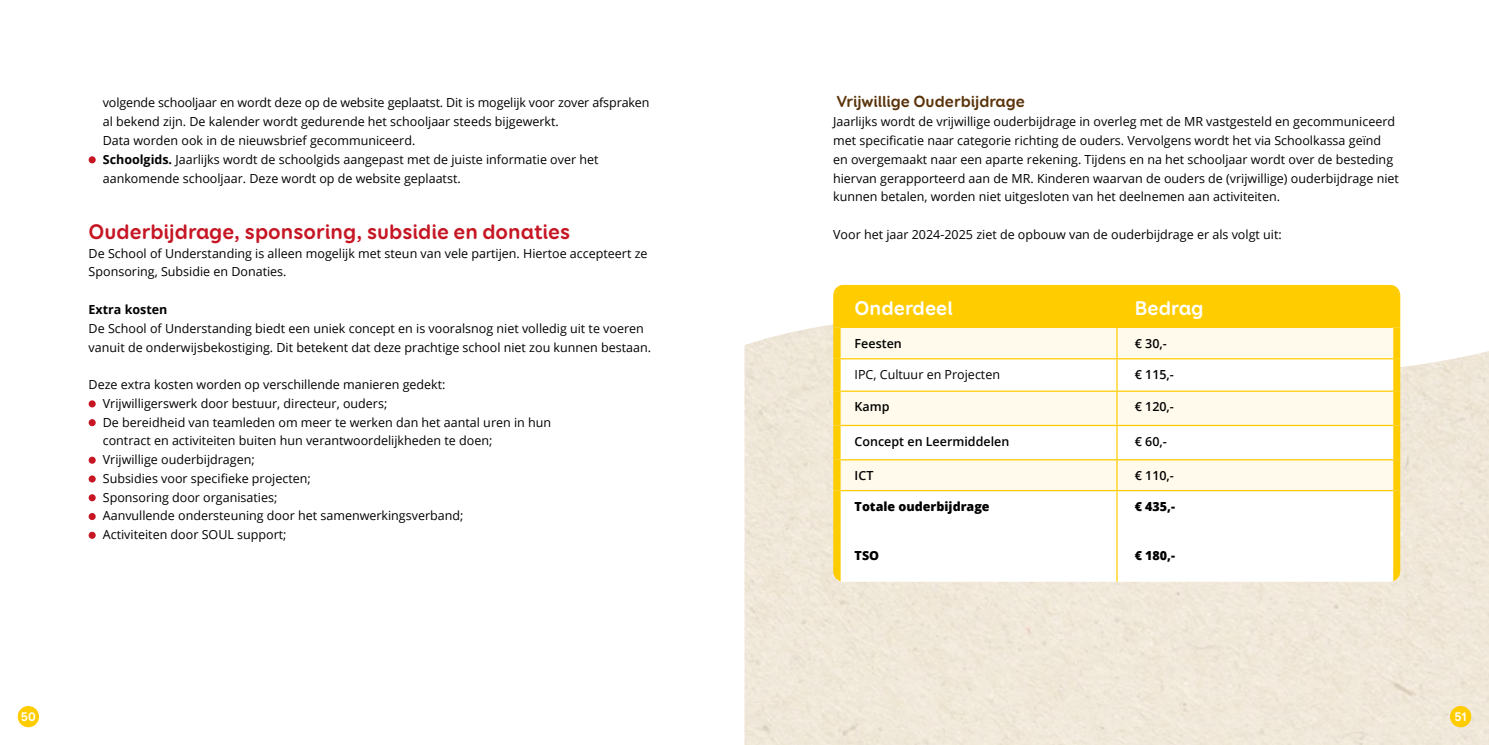
<style>
.page{position:relative;width:1489px;height:745px;background:#fff}
.page>*{position:absolute;margin:0;border:0;box-sizing:border-box;transform-origin:0 0}
.t1{font:700 21.25px "Booster Next FY";color:#c61624}
.t2{font:700 20px "Booster Next FY";color:#fff}
.t3{font:700 16.25px "Booster Next FY";color:#5b340b}
.t4{font:12.5px/18.8px "Open Sans";color:#000}
.t5{font:600 12.5px "Open Sans";color:#000}
.t6{font:800 12.5px "Open Sans";color:#000}
.t7{font:700 12.5px "Open Sans";color:#000}
.t8{font:700 12.5px "Booster Next FY";color:#fff}
.s1{font-weight:700}
</style>
<div class="page">
<div style="left:744px;top:317px;width:744px;height:427px;background:#f0e8d9"></div>
<div style="left:840px;top:292px;width:553px;height:34px;background:#fc0"></div>
<div style="left:840px;top:328px;width:553px;height:161px;background:#fffaec"></div>
<svg style="left:840px;top:359px;width:553px;height:100px"></svg>
<svg style="left:840px;top:491px;width:553px;height:90px"></svg>
<hr style="left:840px;top:326px;width:276px;height:2px;background:#fc0">
<hr style="left:1116px;top:326px;width:277px;height:2px;background:#fc0">
<hr style="left:840px;top:358px;width:276px;height:1px;background:#fc0">
<hr style="left:1116px;top:358px;width:277px;height:1px;background:#fc0">
<hr style="left:840px;top:390px;width:276px;height:1px;background:#fc0">
<hr style="left:1116px;top:390px;width:277px;height:1px;background:#fc0">
<hr style="left:840px;top:424px;width:276px;height:2px;background:#fc0">
<hr style="left:1116px;top:424px;width:277px;height:2px;background:#fc0">
<hr style="left:840px;top:459px;width:276px;height:1px;background:#fc0">
<hr style="left:1116px;top:459px;width:277px;height:1px;background:#fc0">
<hr style="left:840px;top:489px;width:276px;height:2px;background:#fc0">
<hr style="left:1116px;top:489px;width:277px;height:2px;background:#fc0">
<div style="left:833px;top:284px;width:283px;height:8px;background:#fc0"></div>
<div style="left:833px;top:292px;width:7px;height:35px;background:#fc0"></div>
<div style="left:1116px;top:284px;width:284px;height:8px;background:#fc0"></div>
<div style="left:1393px;top:292px;width:7px;height:35px;background:#fc0"></div>
<div style="left:833px;top:327px;width:7px;height:31px;background:#fc0"></div>
<div style="left:1393px;top:327px;width:7px;height:31px;background:#fc0"></div>
<div style="left:833px;top:358px;width:7px;height:33px;background:#fc0"></div>
<div style="left:1393px;top:358px;width:7px;height:33px;background:#fc0"></div>
<div style="left:833px;top:391px;width:7px;height:34px;background:#fc0"></div>
<div style="left:1393px;top:391px;width:7px;height:34px;background:#fc0"></div>
<div style="left:833px;top:425px;width:7px;height:34px;background:#fc0"></div>
<div style="left:1393px;top:425px;width:7px;height:34px;background:#fc0"></div>
<div style="left:833px;top:459px;width:7px;height:31px;background:#fc0"></div>
<div style="left:1393px;top:459px;width:7px;height:31px;background:#fc0"></div>
<div style="left:833px;top:490px;width:7px;height:91px;background:#fc0"></div>
<div style="left:1393px;top:490px;width:7px;height:91px;background:#fc0"></div>
<hr style="left:1116px;top:292px;width:1px;height:34px;background:#fc0">
<hr style="left:1116px;top:328px;width:1px;height:30px;background:#fc0">
<hr style="left:1116px;top:359px;width:1px;height:31px;background:#fc0">
<hr style="left:1116px;top:391px;width:1px;height:33px;background:#fc0">
<hr style="left:1116px;top:426px;width:1px;height:33px;background:#fc0">
<svg style="left:1116px;top:460px;width:1px;height:29px"></svg>
<hr style="left:1116px;top:491px;width:1px;height:90px;background:#fc0">
<div style="left:89px;top:156px;width:7px;height:7px;background:#c61624;border-radius:50%"></div>
<div style="left:89px;top:400px;width:7px;height:7px;background:#c61624;border-radius:50%"></div>
<div style="left:89px;top:419px;width:7px;height:7px;background:#c61624;border-radius:50%"></div>
<div style="left:89px;top:456px;width:7px;height:7px;background:#c61624;border-radius:50%"></div>
<div style="left:89px;top:475px;width:7px;height:7px;background:#c61624;border-radius:50%"></div>
<div style="left:89px;top:494px;width:7px;height:7px;background:#c61624;border-radius:50%"></div>
<svg style="left:89px;top:512px;width:7px;height:7px"></svg>
<div style="left:89px;top:531px;width:7px;height:7px;background:#c61624;border-radius:50%"></div>
<div style="left:18px;top:705px;width:21px;height:21px;background:#fc0;border-radius:50%"></div>
<div style="left:1449px;top:705px;width:21px;height:21px;background:#fc0;border-radius:50%"></div>
<p class="t4" style="left:103px;top:93px;width:548px">volgende schooljaar en wordt deze op de website geplaatst. Dit is mogelijk voor zover afspraken al bekend zijn. De kalender wordt gedurende het schooljaar steeds bijgewerkt.<br>Data worden ook in de nieuwsbrief gecommuniceerd.<br><span class="s1">Schoolgids.</span> Jaarlijks wordt de schoolgids aangepast met de juiste informatie over het aankomende schooljaar. Deze wordt op de website geplaatst.</p>
<h1 class="t1" style="left:89px;top:218px;width:483px">Ouderbijdrage, sponsoring, subsidie en donaties</h1>
<p class="t4" style="left:89px;top:243px;width:560px">De School of Understanding is alleen mogelijk met steun van vele partijen. Hiertoe accepteert ze<br>Sponsoring, Subsidie en Donaties.</p>
<p class="t7" style="left:89px;top:300px;width:80px">Extra kosten</p>
<p class="t4" style="left:89px;top:318px;width:564px">De School of Understanding biedt een uniek concept en is vooralsnog niet volledig uit te voeren vanuit de onderwijsbekostiging. Dit betekent dat deze prachtige school niet zou kunnen bestaan.</p>
<p class="t4" style="left:103px;top:374px;width:450px;text-indent:-14px">Deze extra kosten worden op verschillende manieren gedekt:<br>Vrijwilligerswerk door bestuur, directeur, ouders;<br>De bereidheid van teamleden om meer te werken dan het aantal uren in hun contract en activiteiten buiten hun verantwoordelijkheden te doen;<br>Vrijwillige ouderbijdragen;<br>Subsidies voor specifieke projecten;<br>Sponsoring door organisaties;<br>Aanvullende ondersteuning door het samenwerkingsverband;<br>Activiteiten door SOUL support;</p>
<h3 class="t3" style="left:836px;top:91px;width:190px">Vrijwillige Ouderbijdrage</h3>
<p class="t4" style="left:833px;top:112px;width:567px">Jaarlijks wordt de vrijwillige ouderbijdrage in overleg met de MR vastgesteld en gecommuniceerd met specificatie naar categorie richting de ouders. Vervolgens wordt het via Schoolkassa geïnd en overgemaakt naar een aparte rekening. Tijdens en na het schooljaar wordt over de besteding hiervan gerapporteerd aan de MR. Kinderen waarvan de ouders de (vrijwillige) ouderbijdrage niet kunnen betalen, worden niet uitgesloten van het deelnemen aan activiteiten.</p>
<p class="t4" style="left:833px;top:224px;width:450px">Voor het jaar 2024-2025 ziet de opbouw van de ouderbijdrage er als volgt uit:</p>
<h2 class="t2" style="left:854px;top:295px;width:100px">Onderdeel</h2>
<h2 class="t2" style="left:1134px;top:295px;width:70px">Bedrag</h2>
<p class="t5" style="left:854px;top:334px;width:49px">Feesten</p>
<p class="t5" style="left:1134px;top:334px;width:34px">€ 30,-</p>
<p class="t4" style="left:854px;top:364px;width:147px">IPC, Cultuur en Projecten</p>
<p class="t5" style="left:1134px;top:365px;width:41px">€ 115,-</p>
<p class="t5" style="left:854px;top:398px;width:36px">Kamp</p>
<p class="t5" style="left:1134px;top:398px;width:41px">€ 120,-</p>
<p class="t5" style="left:854px;top:432px;width:156px">Concept en Leermiddelen</p>
<p class="t5" style="left:1134px;top:432px;width:34px">€ 60,-</p>
<p class="t5" style="left:854px;top:466px;width:20px">ICT</p>
<p class="t5" style="left:1134px;top:466px;width:41px">€ 110,-</p>
<p class="t6" style="left:854px;top:496px;width:136px">Totale ouderbijdrage</p>
<p class="t6" style="left:854px;top:545px;width:26px">TSO</p>
<p class="t6" style="left:1134px;top:496px;width:42px">€ 435,-</p>
<p class="t6" style="left:1134px;top:545px;width:42px">€ 180,-</p>
<p class="t8" style="left:21px;top:708px;width:16px">50</p>
<p class="t8" style="left:1454px;top:708px;width:14px">51</p>
</div>
